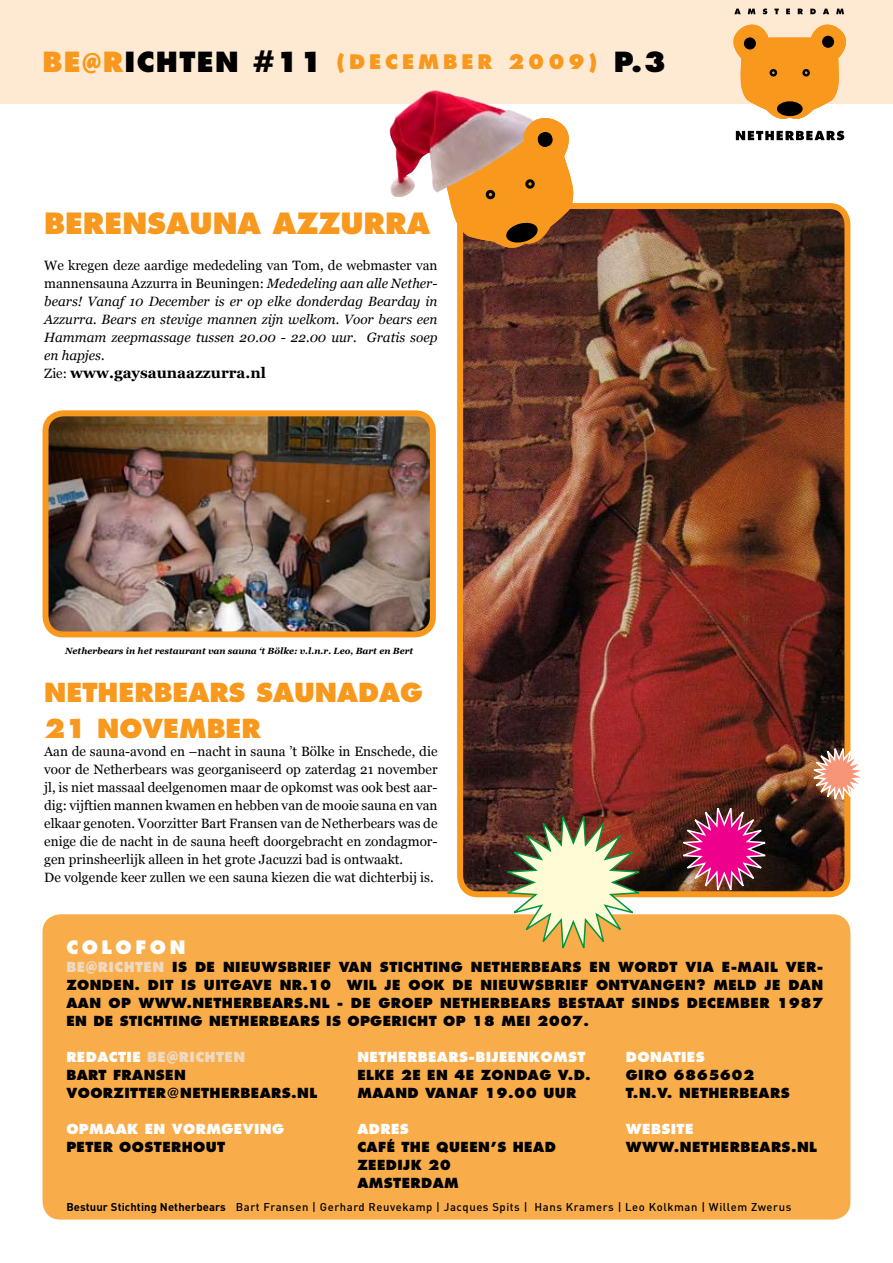
<style>
.page{position:relative;width:893px;height:1263px;background:#fff}
.page>*{position:absolute;margin:0;border:0;box-sizing:border-box;transform-origin:0 0}
.t1{font:800 28.5px "Futura";color:#f8981d}
.t2{font:800 25.5px/36px "Futura";color:#f8981d}
.t3{font:800 19.5px "Futura";letter-spacing:.2em;color:#f8981d}
.t4{font:800 18px "Futura";letter-spacing:.2em;color:#fff}
.t5{font:700 15px "Georgia";color:#000}
.t6{font:13.5px/18px "Georgia";color:#000}
.t7{font:800 13.5px/18px "Futura";letter-spacing:.03em;color:#000;text-align:justify}
.t8{font:italic 13.5px/18px "Georgia";color:#000;text-align:justify}
.t9{font:800 13.5px "Futura";letter-spacing:.03em;color:#fff}
.t10{font:800 13.5px "Futura";letter-spacing:.03em;color:#efd9c0}
.t11{font:500 11.25px "DIN";letter-spacing:.05em;color:#000}
.t12{font:italic 700 9px "Georgia";color:#000}
.s1{font-size:27px}
.s2{font-family:"Poplar Std";font-weight:400;font-size:27px}
.s3{font-size:27px;color:#000}
.s4{font-style:normal}
.s5{font-weight:400;font-size:13.5px}
.s6{color:#efd9c0}
.s7{font-family:"Poplar Std";font-weight:400;font-size:16.5px;color:#efd9c0}
.s8{color:#fff}
.s9{font-family:"Poplar Std";font-weight:400;font-size:16.5px}
.s10{font-family:"Helvetica";font-weight:700}
.s11{font-weight:700}
</style>
<div class="page">
<div style="left:0;top:0;width:893px;height:104px;background:#feead2"></div>
<svg style="left:733px;top:9px;width:113px;height:110px"></svg>
<svg style="left:736px;top:131px;width:108px;height:9px"></svg>
<div style="left:43px;top:914px;width:807px;height:305px;background:#f9ad4a;border-radius:18px"></div>
<img style="left:46px;top:413px;width:387px;height:221px;border-radius:18px">
<div style="left:43px;top:410px;width:393px;height:227px;border:6px solid #f8981d;border-radius:18px"></div>
<img style="left:460px;top:206px;width:387px;height:688px;border-radius:18px">
<div style="left:457px;top:203px;width:393px;height:694px;border:6px solid #f8981d;border-radius:18px"></div>
<svg style="left:501px;top:810px;width:145px;height:139px"></svg>
<img style="left:677px;top:801px;width:95px;height:96px">
<img style="left:807px;top:742px;width:54px;height:64px">
<img style="left:389px;top:102px;width:25px;height:95px">
<svg style="left:419px;top:105px;width:179px;height:167px"></svg>
<h3 class="t3" style="left:43px;top:50px;width:625px"><span class="s1">BE</span><span class="s2">@</span><span class="s1">R</span><span class="s3">ICHTEN #11</span> (DECEMBER 2009) <span class="s3">P.3</span></h3>
<h1 class="t1" style="left:44px;top:206px;width:387px">BERENSAUNA AZZURRA</h1>
<p class="t8" style="left:44px;top:256px;width:395px"><span class="s4">We kregen deze aardige mededeling van Tom, de webmaster van mannensauna Azzurra in Beuningen:</span> Mededeling aan alle Nether&shy;bears! Vanaf 10 December is er op elke donderdag Bearday in Azzurra. Bears en stevige mannen zijn welkom. Voor bears een Hammam zeepmassage tussen 20.00 - 22.00 uur. Gratis soep en hapjes.</p>
<p class="t5" style="left:44px;top:364px;width:223px"><span class="s5">Zie:</span> www.gaysaunaazzurra.nl</p>
<p class="t12" style="left:65px;top:645px;width:350px">Netherbears in het restaurant van sauna ‘t Bölke: v.l.n.r. Leo, Bart en Bert</p>
<h2 class="t2" style="left:44px;top:675px;width:380px">NETHERBEARS SAUNADAG<br>21 NOVEMBER</h2>
<p class="t6" style="left:44px;top:742px;width:395px">Aan de sauna-avond en –nacht in sauna ’t Bölke in Enschede, die voor de Netherbears was georganiseerd op zaterdag 21 november jl, is niet massaal deelgenomen maar de opkomst was ook best aar&shy;dig: vijftien mannen kwamen en hebben van de mooie sauna en van elkaar genoten. Voorzitter Bart Fransen van de Netherbears was de enige die de nacht in de sauna heeft doorgebracht en zondagmor&shy;gen prinsheerlijk alleen in het grote Jacuzzi bad is ontwaakt.<br>De volgende keer zullen we een sauna kiezen die wat dichterbij is.</p>
<h3 class="t4" style="left:66px;top:936px;width:121px">COLOFON</h3>
<p class="t7" style="left:66px;top:958px;width:758px"><span class="s6">BE</span><span class="s7">@</span><span class="s6">RICHTEN</span> IS DE NIEUWSBRIEF VAN STICHTING NETHERBEARS EN WORDT VIA E-MAIL VER-ZONDEN. DIT IS UITGAVE NR.10 WIL JE OOK DE NIEUWSBRIEF ONTVANGEN? MELD JE DAN AAN OP WWW.NETHERBEARS.NL - DE GROEP NETHERBEARS BESTAAT SINDS DECEMBER 1987<br>EN DE STICHTING NETHERBEARS IS OPGERICHT OP 18 MEI 2007.</p>
<p class="t10" style="left:66px;top:1049px;width:180px"><span class="s8">REDACTIE</span> BE<span class="s9">@</span>RICHTEN</p>
<p class="t9" style="left:357px;top:1049px;width:255px">NETHERBEARS-BIJEENKOMST D</p>
<p class="t9" style="left:637px;top:1049px;width:69px">ONATIES</p>
<p class="t7" style="left:66px;top:1066px;width:121px">BART FRANSEN</p>
<p class="t7" style="left:357px;top:1066px;width:235px">ELKE 2E EN 4E ZONDAG V.D.</p>
<p class="t7" style="left:626px;top:1066px;width:130px">GIRO 6865602</p>
<p class="t7" style="left:66px;top:1084px;width:252px">VOORZITTER<span class="s10">@</span>NETHERBEARS.NL</p>
<p class="t7" style="left:357px;top:1084px;width:220px">MAAND VANAF 19.00 UUR</p>
<p class="t7" style="left:626px;top:1084px;width:165px">T.N.V. NETHERBEARS</p>
<p class="t9" style="left:66px;top:1121px;width:219px">OPMAAK EN VORMGEVING</p>
<p class="t9" style="left:357px;top:1121px;width:53px">ADRES</p>
<p class="t9" style="left:626px;top:1121px;width:69px">WEBSITE</p>
<p class="t7" style="left:66px;top:1138px;width:160px">PETER OOSTERHOUT</p>
<p class="t7" style="left:357px;top:1138px;width:200px">CAFÉ THE QUEEN’S HEAD</p>
<p class="t7" style="left:626px;top:1138px;width:193px">WWW.NETHERBEARS.NL</p>
<p class="t7" style="left:357px;top:1156px;width:103px">ZEEDIJK 20<br>AMSTERDAM</p>
<p class="t11" style="left:66px;top:1199px;width:726px"><span class="s11">Bestuur Stichting Netherbears</span> Bart Fransen | Gerhard Reuvekamp | Jacques Spits | Hans Kramers | Leo Kolkman | Willem Zwerus</p>
</div>
